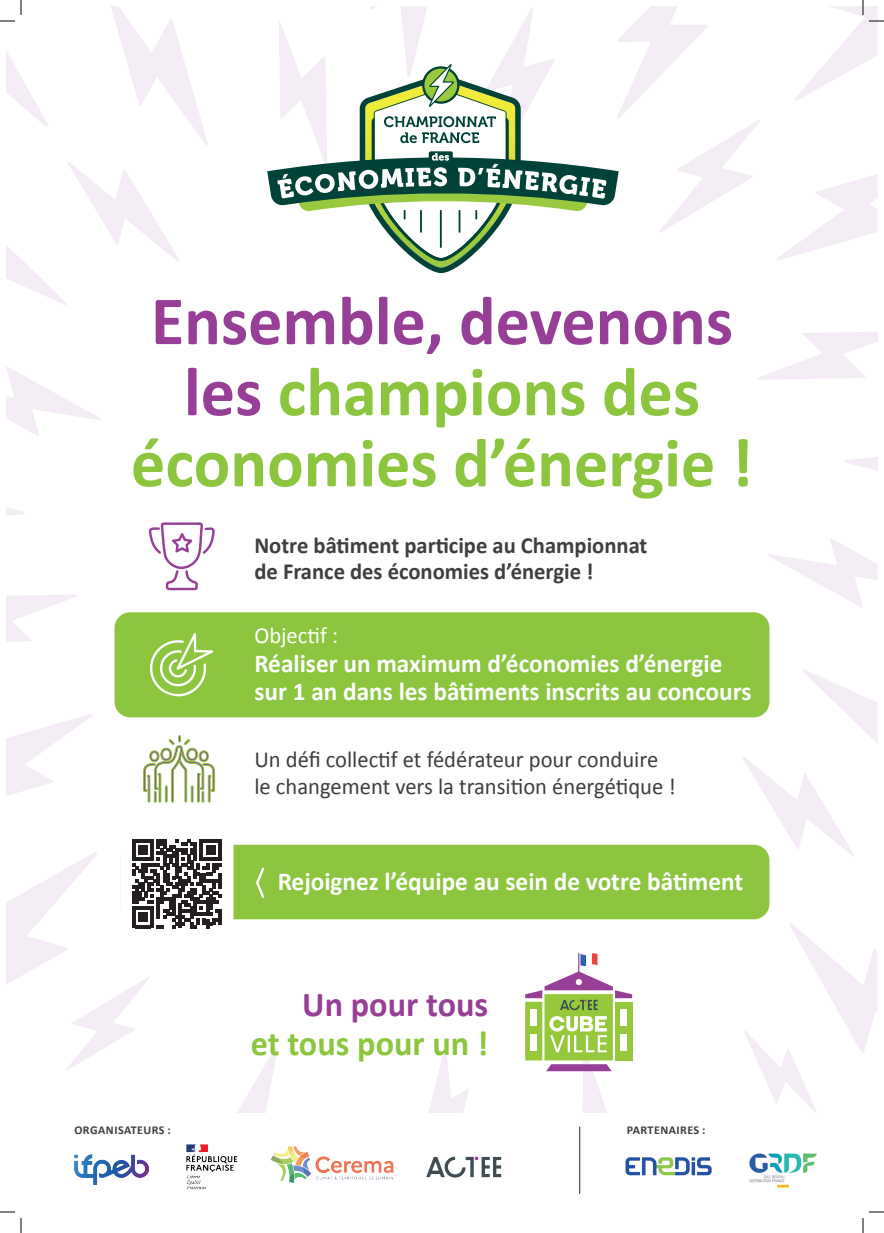
<style>
.page{position:relative;width:884px;height:1233px;background:#fff}
.page>*{position:absolute;margin:0;border:0;box-sizing:border-box;transform-origin:0 0}
.t1{font:700 69.7px/71px "Calibri";color:#8bc63e;text-align:center}
.t2{font:700 35px "Calibri";color:#8bc63e}
.t3{font:700 35px "Calibri";color:#973f97}
.t4{font:700 25.8px/27.7px "Calibri";color:#fff}
.t5{font:23.1px/26.7px "Calibri";color:#3e3e3f}
.t6{font:700 23.1px/26.7px "Calibri";color:#3e3e3f}
.t7{font:23.1px "Calibri";color:#fff}
.t8{font:700 12px "Calibri";letter-spacing:.04em;color:#3e3e3f}
.s1{color:#973f97}
</style>
<div class="page">
<svg style="left:7px;top:367px;width:94px;height:69px"></svg>
<svg style="left:7px;top:595px;width:70px;height:47px"></svg>
<svg style="left:768px;top:538px;width:109px;height:70px"></svg>
<svg style="left:757px;top:332px;width:120px;height:48px"></svg>
<svg style="left:111px;top:7px;width:97px;height:138px"></svg>
<svg style="left:7px;top:162px;width:173px;height:143px"></svg>
<svg style="left:7px;top:508px;width:17px;height:8px"></svg>
<svg style="left:7px;top:714px;width:86px;height:82px"></svg>
<svg style="left:429px;top:1048px;width:40px;height:64px"></svg>
<svg style="left:742px;top:668px;width:135px;height:189px"></svg>
<svg style="left:844px;top:457px;width:33px;height:13px"></svg>
<svg style="left:777px;top:174px;width:100px;height:86px"></svg>
<svg style="left:744px;top:923px;width:133px;height:189px"></svg>
<svg style="left:267px;top:7px;width:493px;height:266px"></svg>
<div style="left:525px;top:1001px;width:17px;height:59px;background:#96c83c"></div>
<div style="left:544px;top:994px;width:69px;height:66px;background:#96c83c"></div>
<div style="left:530px;top:1009px;width:7px;height:17px;background:#fff"></div>
<div style="left:530px;top:1034px;width:7px;height:16px;background:#fff"></div>
<div style="left:615px;top:1001px;width:17px;height:59px;background:#96c83c"></div>
<div style="left:620px;top:1009px;width:7px;height:17px;background:#fff"></div>
<svg style="left:525px;top:952px;width:107px;height:58px"></svg>
<svg style="left:546px;top:1016px;width:87px;height:96px"></svg>
<div style="left:580px;top:953px;width:6px;height:14px;background:#2d61ae"></div>
<div style="left:586px;top:953px;width:6px;height:14px;background:#fff"></div>
<svg style="left:592px;top:953px;width:5px;height:14px"></svg>
<svg style="left:426px;top:1156px;width:75px;height:22px"></svg>
<img style="left:625px;top:1157px;width:87px;height:19px">
<img style="left:749px;top:1153px;width:68px;height:35px">
<hr style="left:579px;top:1126px;width:1px;height:67px;background:#231f20">
<img style="left:74px;top:1154px;width:75px;height:31px">
<img style="left:270px;top:1146px;width:124px;height:37px">
<img style="left:186px;top:1144px;width:52px;height:46px">
<svg style="left:143px;top:735px;width:72px;height:67px"></svg>
<div style="left:115px;top:612px;width:654px;height:105px;background:#8bc63e;border-radius:16px"></div>
<div style="left:120px;top:844px;width:649px;height:75px;background:#8bc63e;border-radius:16px"></div>
<svg style="left:150px;top:633px;width:63px;height:63px"></svg>
<svg style="left:149px;top:522px;width:66px;height:69px"></svg>
<svg style="left:7px;top:839px;width:293px;height:273px"></svg>
<svg style="left:0;top:1211px;width:15px;height:1px"></svg>
<svg style="left:869px;top:1211px;width:15px;height:1px"></svg>
<svg style="left:0;top:0;width:48px;height:127px"></svg>
<svg style="left:20px;top:1218px;width:2px;height:15px"></svg>
<svg style="left:795px;top:0;width:89px;height:101px"></svg>
<svg style="left:862px;top:1218px;width:2px;height:15px"></svg>
<h1 class="t1" style="left:131px;top:283px;width:623px"><span class="s1">Ensemble, devenons les</span> champions des économies d’énergie !</h1>
<p class="t6" style="left:254px;top:531px;width:395px">Notre bâtiment participe au Championnat de France des économies d’énergie !</p>
<p class="t7" style="left:254px;top:619px;width:85px">Objectif :</p>
<p class="t4" style="left:254px;top:649px;width:499px">Réaliser un maximum d’économies d’énergie sur 1 an dans les bâtiments inscrits au concours</p>
<p class="t5" style="left:254px;top:745px;width:423px">Un défi collectif et fédérateur pour conduire le changement vers la transition énergétique !</p>
<p class="t4" style="left:278px;top:867px;width:467px">Rejoignez l’équipe au sein de votre bâtiment</p>
<h2 class="t3" style="left:302px;top:980px;width:187px">Un pour tous</h2>
<h2 class="t2" style="left:251px;top:1019px;width:239px">et tous pour un !</h2>
<p class="t8" style="left:74px;top:1121px;width:98px">ORGANISATEURS :</p>
<p class="t8" style="left:627px;top:1121px;width:80px">PARTENAIRES :</p>
</div>
